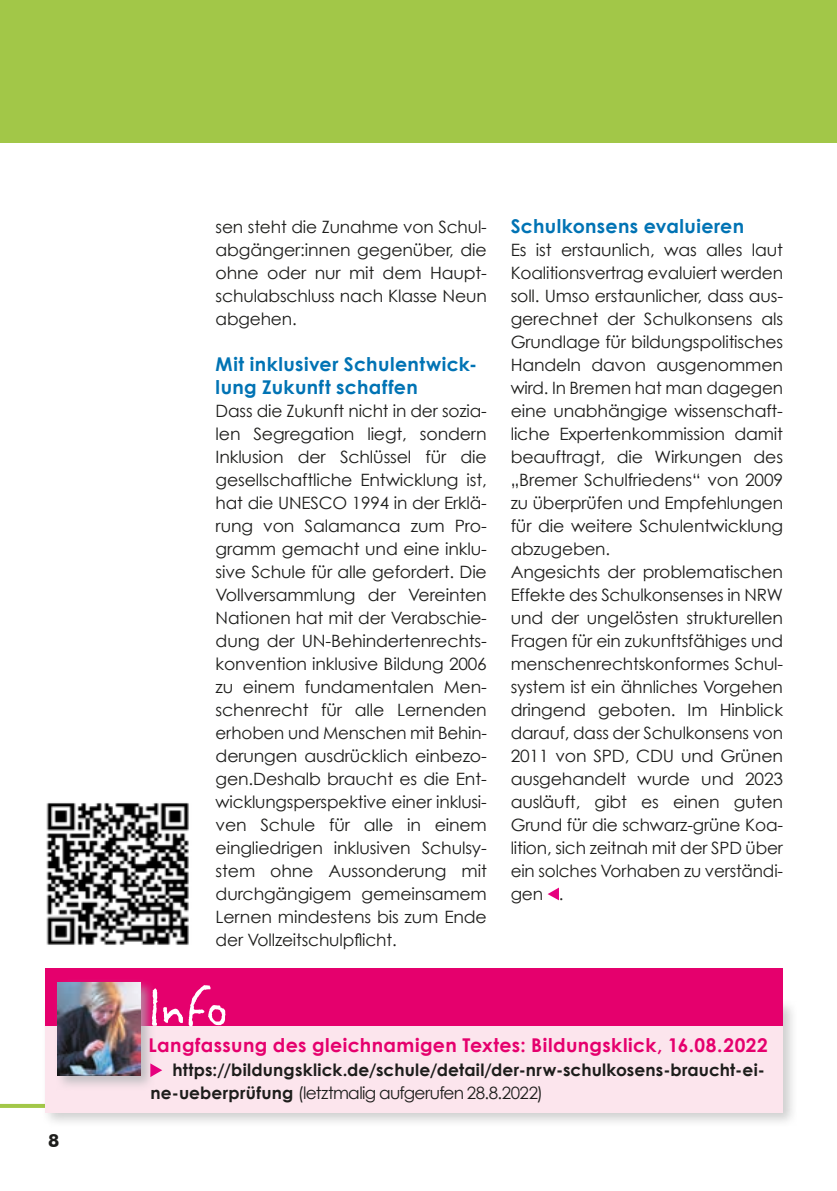
<style>
.page{position:relative;width:837px;height:1191px;background:#fff}
.page>*{position:absolute;margin:0;border:0;box-sizing:border-box;transform-origin:0 0}
.t1{font:700 19px/23px "Century Gothic";letter-spacing:.02em;color:#0073b4}
.t2{font:700 19px "Century Gothic";letter-spacing:.02em;color:#e5006d}
.t3{font:700 18px "Futura BT";color:#1d1d1b}
.t4{font:17px/23px "Century Gothic";letter-spacing:-.01em;color:#1d1d1b;text-align:justify}
.t5{font:700 17px/23px "Century Gothic";letter-spacing:.01em;color:#1d1d1b}
.s1{font-weight:400}
</style>
<div class="page">
<div style="left:0;top:0;width:836px;height:143px;background:#a2c748"></div>
<hr style="left:0;top:1104px;width:191px;height:4px;background:#a2c748">
<svg style="left:547px;top:888px;width:11px;height:12px"></svg>
<div style="left:41px;top:999px;width:756px;height:129px;background:#878787;opacity:.4"></div>
<div style="left:46px;top:1002px;width:736px;height:111px;background:#fce5ed"></div>
<div style="left:45px;top:968px;width:737px;height:57px;background:#e5006d"></div>
<div style="left:54px;top:979px;width:102px;height:111px;background:#acb0b2;opacity:.75"></div>
<img style="left:58px;top:982px;width:83px;height:93px">
<svg style="left:152px;top:985px;width:73px;height:41px"></svg>
<svg style="left:150px;top:1063px;width:12px;height:14px"></svg>
<img style="left:46px;top:802px;width:143px;height:143px">
<p class="t3" style="left:48px;top:1129px;width:13px">8</p>
<p class="t4" style="left:215px;top:215px;width:273px">sen steht die Zunahme von Schul&shy;abgänger:innen gegenüber, die ohne oder nur mit dem Haupt&shy;schulabschluss nach Klasse Neun abgehen.</p>
<p class="t1" style="left:215px;top:352px;width:263px">Mit inklusiver Schulentwick&shy;lung Zukunft schaffen</p>
<p class="t4" style="left:215px;top:399px;width:273px">Dass die Zukunft nicht in der sozia&shy;len Segregation liegt, sondern Inklusion der Schlüssel für die gesellschaftliche Entwicklung ist, hat die UNESCO 1994 in der Erklä&shy;rung von Salamanca zum Pro&shy;gramm gemacht und eine inklu&shy;sive Schule für alle gefordert. Die Vollversammlung der Vereinten Nationen hat mit der Verabschie&shy;dung der UN-Behindertenrechts&shy;konvention inklusive Bildung 2006 zu einem fundamentalen Men&shy;schenrecht für alle Lernenden erhoben und Menschen mit Behin&shy;derungen ausdrücklich einbezo&shy;gen.Deshalb braucht es die Ent&shy;wicklungsperspektive einer inklusi&shy;ven Schule für alle in einem eingliedrigen inklusiven Schulsy&shy;stem ohne Aussonderung mit durchgängigem gemeinsamem Lernen mindestens bis zum Ende der Vollzeitschulpflicht.</p>
<p class="t1" style="left:510px;top:214px;width:235px">Schulkonsens evaluieren</p>
<p class="t4" style="left:510px;top:238px;width:274px;text-align:left">Es ist erstaunlich, was alles laut<br>Koalitionsvertrag evaluiert werden soll. Umso erstaunlicher, dass aus&shy;gerechnet der Schulkonsens als<br>Grundlage für bildungspolitisches<br>Handeln davon ausgenommen wird. In Bremen hat man dagegen eine unabhängige wissenschaft&shy;liche Expertenkommission damit beauftragt, die Wirkungen des „Bremer Schulfriedens“ von 2009 zu überprüfen und Empfehlungen für die weitere Schulentwicklung abzugeben.<br>Angesichts der problematischen<br>Effekte des Schulkonsenses in NRW und der ungelösten strukturellen<br>Fragen für ein zukunftsfähiges und menschenrechtskonformes Schul&shy;system ist ein ähnliches Vorgehen dringend geboten. Im Hinblick darauf, dass der Schulkonsens von<br>2011 von SPD, CDU und Grünen ausgehandelt wurde und 2023 ausläuft, gibt es einen guten<br>Grund für die schwarz-grüne Koa&shy;lition, sich zeitnah mit der SPD über ein solches Vorhaben zu verständi&shy;gen .</p>
<p class="t2" style="left:148px;top:1033px;width:620px">Langfassung des gleichnamigen Textes: Bildungsklick, 16.08.2022</p>
<p class="t5" style="left:150px;top:1058px;width:616px;text-indent:22px">https://bildungsklick.de/schule/detail/der-nrw-schulkosens-braucht-ei&shy;ne-ueberprüfung <span class="s1">(letztmalig aufgerufen 28.8.2022)</span></p>
</div>
